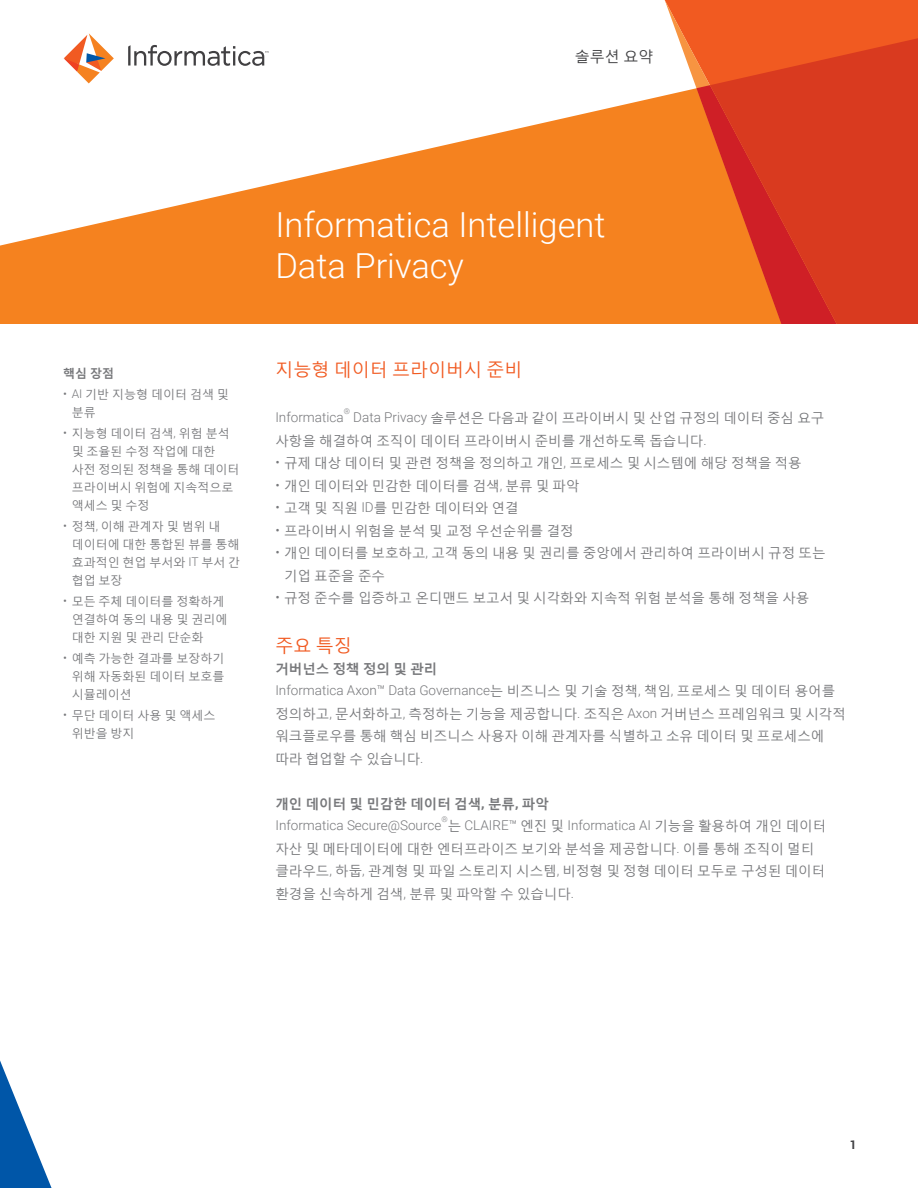
<style>
.page{position:relative;width:918px;height:1188px;background:#fff}
.page>*{position:absolute;margin:0;border:0;box-sizing:border-box;transform-origin:0 0}
.t1{font:300 34.5px/41.4px "Roboto";color:#fff}
.t2{font:18px "Malgun Gothic";color:#f15a21}
.t3{font:15px "Malgun Gothic";color:#404042}
.t4{font:13.5px/22.5px "Malgun Gothic";color:#77787b}
.t5{font:300 13.5px "Roboto";color:#77787b}
.t6{font:700 13.5px "Malgun Gothic";color:#77787b}
.t7{font:12px/18px "Malgun Gothic";color:#77787b}
.t8{font:700 12px "Malgun Gothic";color:#77787b}
.t9{font:700 12px "Roboto";color:#404042}
.t10{font:300 7.8px "Roboto";color:#77787b}
.s1{font-family:"Roboto";font-weight:300}
.s2{font-family:"Malgun Gothic";font-weight:400}
.s3{font-family:"Roboto"}
</style>
<div class="page">
<svg style="left:0;top:51px;width:658px;height:273px;fill:#f5821f"></svg>
<svg style="left:658px;top:0;width:260px;height:324px;background:#f47c3d"></svg>
<div style="left:837px;top:35px;width:81px;height:289px;background:#d93a1f"></div>
<svg style="left:665px;top:0;width:172px;height:324px;background:#f17130"></svg>
<svg style="left:696px;top:85px;width:141px;height:239px;background:#de4920"></svg>
<svg style="left:0;top:1060px;width:52px;height:128px"></svg>
<svg style="left:64px;top:33px;width:50px;height:50px"></svg>
<svg style="left:128px;top:45px;width:140px;height:21px"></svg>
<p class="t3" style="left:575px;top:47px;width:80px">솔루션 요약</p>
<p class="t8" style="left:63px;top:365px;width:52px">핵심 장점</p>
<p class="t7" style="left:72px;top:385px;width:159px;text-indent:-9px"><span class="s1">• AI</span> 기반 지능형 데이터 검색 및 분류</p>
<p class="t7" style="left:72px;top:424px;width:169px;text-indent:-9px"><span class="s1">•</span> 지능형 데이터 검색<span class="s1">,</span> 위험 분석 및 조율된 수정 작업에 대한 사전 정의된 정책을 통해 데이터 프라이버시 위험에 지속적으로 액세스 및 수정</p>
<p class="t7" style="left:72px;top:517px;width:170px;text-indent:-9px"><span class="s1">•</span> 정책<span class="s1">,</span> 이해 관계자 및 범위 내 데이터에 대한 통합된 뷰를 통해 효과적인 현업 부서와 <span class="s1">IT</span> 부서 간 협업 보장</p>
<p class="t7" style="left:72px;top:592px;width:157px;text-indent:-9px"><span class="s1">•</span> 모든 주체 데이터를 정확하게 연결하여 동의 내용 및 권리에 대한 지원 및 관리 단순화</p>
<p class="t7" style="left:72px;top:649px;width:154px;text-align:justify;text-indent:-9px"><span class="s1">•</span> 예측 가능한 결과를 보장하기 위해 자동화된 데이터 보호를 시뮬레이션</p>
<p class="t7" style="left:72px;top:706px;width:145px;text-indent:-9px"><span class="s1">•</span> 무단 데이터 사용 및 액세스 위반을 방지</p>
<h1 class="t1" style="left:275px;top:203px;width:332px">Informatica Intelligent<br>Data Privacy</h1>
<h2 class="t2" style="left:275px;top:358px;width:249px">지능형 데이터 프라이버시 준비</h2>
<p class="t5" style="left:275px;top:408px;width:70px">Informatica</p>
<p class="t10" style="left:344px;top:405px;width:8px">®</p>
<p class="t4" style="left:275px;top:406px;width:551px;text-indent:78px"><span class="s1">Data Privacy</span> 솔루션은 다음과 같이 프라이버시 및 산업 규정의 데이터 중심 요구 사항을 해결하여 조직이 데이터 프라이버시 준비를 개선하도록 돕습니다<span class="s1">.</span></p>
<p class="t4" style="left:275px;top:451px;width:528px"><span class="s1">•</span> 규제 대상 데이터 및 관련 정책을 정의하고 개인<span class="s1">,</span> 프로세스 및 시스템에 해당 정책을 적용</p>
<p class="t4" style="left:275px;top:474px;width:306px"><span class="s1">•</span> 개인 데이터와 민감한 데이터를 검색<span class="s1">,</span> 분류 및 파악</p>
<p class="t4" style="left:275px;top:496px;width:245px"><span class="s1">•</span> 고객 및 직원 <span class="s1">ID</span>를 민감한 데이터와 연결</p>
<p class="t4" style="left:275px;top:519px;width:300px"><span class="s1">•</span> 프라이버시 위험을 분석 및 교정 우선순위를 결정</p>
<p class="t4" style="left:284px;top:541px;width:543px;text-indent:-9px"><span class="s1">•</span> 개인 데이터를 보호하고<span class="s1">,</span> 고객 동의 내용 및 권리를 중앙에서 관리하여 프라이버시 규정 또는 기업 표준을 준수</p>
<p class="t4" style="left:275px;top:586px;width:536px"><span class="s1">•</span> 규정 준수를 입증하고 온디맨드 보고서 및 시각화와 지속적 위험 분석을 통해 정책을 사용</p>
<h2 class="t2" style="left:275px;top:634px;width:78px">주요 특징</h2>
<p class="t6" style="left:275px;top:660px;width:163px">거버넌스 정책 정의 및 관리</p>
<p class="t5" style="left:275px;top:681px;width:561px">Informatica Axon™ Data Governance<span class="s2">는 비즈니스 및 기술 정책</span>, <span class="s2">책임</span>, <span class="s2">프로세스 및 데이터 용어를</span></p>
<p class="t4" style="left:275px;top:702px;width:572px">정의하고<span class="s1">,</span> 문서화하고<span class="s1">,</span> 측정하는 기능을 제공합니다<span class="s1">.</span> 조직은 <span class="s1">Axon</span> 거버넌스 프레임워크 및 시각적 워크플로우를 통해 핵심 비즈니스 사용자 이해 관계자를 식별하고 소유 데이터 및 프로세스에 따라 협업할 수 있습니다<span class="s1">.</span></p>
<p class="t6" style="left:275px;top:795px;width:275px">개인 데이터 및 민감한 데이터 검색<span class="s3">,</span> 분류<span class="s3">,</span> 파악</p>
<p class="t5" style="left:275px;top:816px;width:167px">Informatica Secure@Source</p>
<p class="t10" style="left:441px;top:813px;width:8px">®</p>
<p class="t5" style="left:448px;top:816px;width:380px"><span class="s2">는</span> CLAIRE™ <span class="s2">엔진 및</span> Informatica AI <span class="s2">기능을 활용하여 개인 데이터</span></p>
<p class="t4" style="left:275px;top:837px;width:551px">자산 및 메타데이터에 대한 엔터프라이즈 보기와 분석을 제공합니다<span class="s1">.</span> 이를 통해 조직이 멀티 클라우드<span class="s1">,</span> 하둡<span class="s1">,</span> 관계형 및 파일 스토리지 시스템<span class="s1">,</span> 비정형 및 정형 데이터 모두로 구성된 데이터 환경을 신속하게 검색<span class="s1">,</span> 분류 및 파악할 수 있습니다<span class="s1">.</span></p>
<p class="t9" style="left:850px;top:1136px;width:8px">1</p>
</div>
